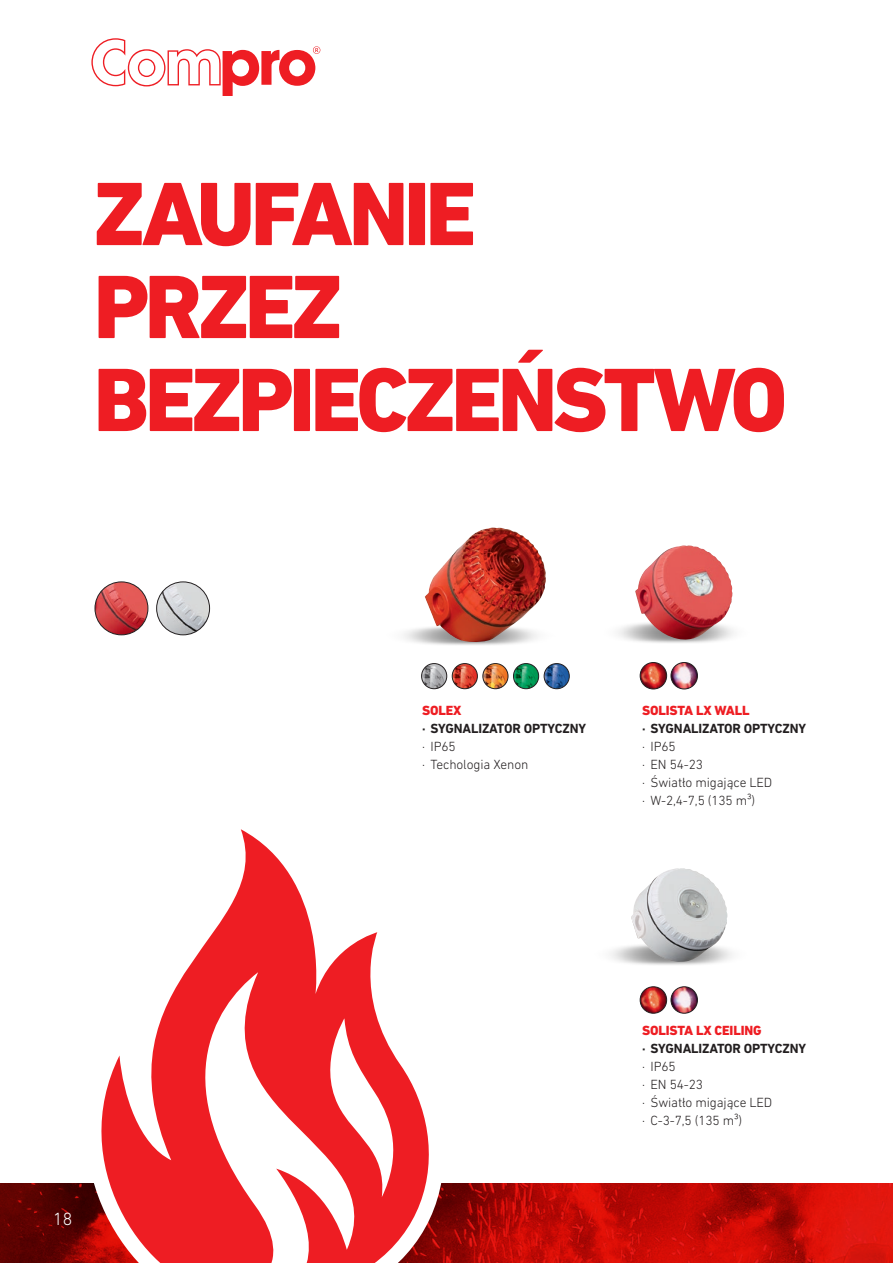
<style>
.page{position:relative;width:893px;height:1263px;background:#fff}
.page>*{position:absolute;margin:0;border:0;box-sizing:border-box;transform-origin:0 0}
.t1{font:800 91.5px/93px "DIN Next LT Pro";letter-spacing:-.05em;color:#ee1d23}
.t2{font:300 18px "DIN Next LT Pro";color:#fff}
.t3{font:300 13.5px/18px "DIN Next LT Pro";letter-spacing:-.01em;color:#231f20}
.t4{font:700 13.5px "DIN Next LT Pro";letter-spacing:-.01em;color:#231f20}
.t5{font:800 13.5px "DIN Next LT Pro";letter-spacing:-.01em;color:#ee1d23}
</style>
<div class="page">
<svg style="left:0;top:1183px;width:893px;height:80px;background:#b40a05"></svg>
<svg style="left:91px;top:38px;width:229px;height:58px"></svg>
<img style="left:631px;top:868px;width:96px;height:95px">
<img style="left:635px;top:545px;width:97px;height:96px">
<img style="left:456px;top:527px;width:91px;height:116px">
<svg style="left:94px;top:551px;width:362px;height:139px"></svg>
<svg style="left:65px;top:829px;width:391px;height:434px"></svg>
<img style="left:422px;top:663px;width:25px;height:26px;border-radius:13px">
<div style="left:421px;top:663px;width:26px;height:26px;border:1px solid #231f20;border-radius:50%"></div>
<img style="left:452px;top:663px;width:25px;height:26px;border-radius:13px">
<div style="left:452px;top:663px;width:26px;height:26px;border:1px solid #231f20;border-radius:50%"></div>
<img style="left:513px;top:663px;width:26px;height:26px;border-radius:13px">
<div style="left:513px;top:663px;width:26px;height:26px;border:1px solid #231f20;border-radius:50%"></div>
<img style="left:544px;top:663px;width:25px;height:26px;border-radius:13px">
<div style="left:544px;top:663px;width:25px;height:26px;border:1px solid #231f20;border-radius:50%"></div>
<img style="left:483px;top:663px;width:25px;height:26px;border-radius:13px">
<div style="left:483px;top:663px;width:25px;height:26px;border:1px solid #231f20;border-radius:50%"></div>
<img style="left:95px;top:582px;width:53px;height:53px;border-radius:26px">
<div style="left:95px;top:581px;width:53px;height:54px;border:1px solid #231f20;border-radius:50%"></div>
<img style="left:157px;top:582px;width:53px;height:53px;border-radius:26px">
<div style="left:156px;top:581px;width:54px;height:54px;border:1px solid #231f20;border-radius:50%"></div>
<img style="left:671px;top:662px;width:26px;height:27px;border-radius:13px">
<div style="left:671px;top:662px;width:27px;height:27px;border:1px solid #231f20;border-radius:50%"></div>
<img style="left:640px;top:662px;width:27px;height:27px;border-radius:13px">
<div style="left:640px;top:662px;width:27px;height:27px;border:1px solid #231f20;border-radius:50%"></div>
<img style="left:671px;top:987px;width:26px;height:26px;border-radius:13px">
<div style="left:671px;top:986px;width:27px;height:27px;border:1px solid #231f20;border-radius:50%"></div>
<img style="left:640px;top:987px;width:27px;height:26px;border-radius:13px">
<div style="left:640px;top:986px;width:27px;height:27px;border:1px solid #231f20;border-radius:50%"></div>
<h1 class="t1" style="left:94px;top:167px;width:695px">ZAUFANIE<br>PRZEZ<br>BEZPIECZEŃSTWO</h1>
<h2 class="t2" style="left:53px;top:1209px;width:21px">18</h2>
<p class="t5" style="left:422px;top:702px;width:41px">SOLEX</p>
<p class="t4" style="left:422px;top:720px;width:166px">· SYGNALIZATOR OPTYCZNY</p>
<p class="t3" style="left:422px;top:737px;width:108px">· IP65<br>· Techologia Xenon</p>
<p class="t5" style="left:642px;top:702px;width:109px">SOLISTA LX WALL</p>
<p class="t4" style="left:642px;top:720px;width:166px">· SYGNALIZATOR OPTYCZNY</p>
<p class="t3" style="left:642px;top:737px;width:132px">· IP65<br>· EN 54-23<br>· Światło migające LED · W-2,4-7,5 (135 m³)</p>
<p class="t5" style="left:642px;top:1022px;width:121px">SOLISTA LX CEILING</p>
<p class="t4" style="left:642px;top:1040px;width:166px">· SYGNALIZATOR OPTYCZNY</p>
<p class="t3" style="left:642px;top:1057px;width:132px">· IP65<br>· EN 54-23<br>· Światło migające LED · C-3-7,5 (135 m³)</p>
</div>
